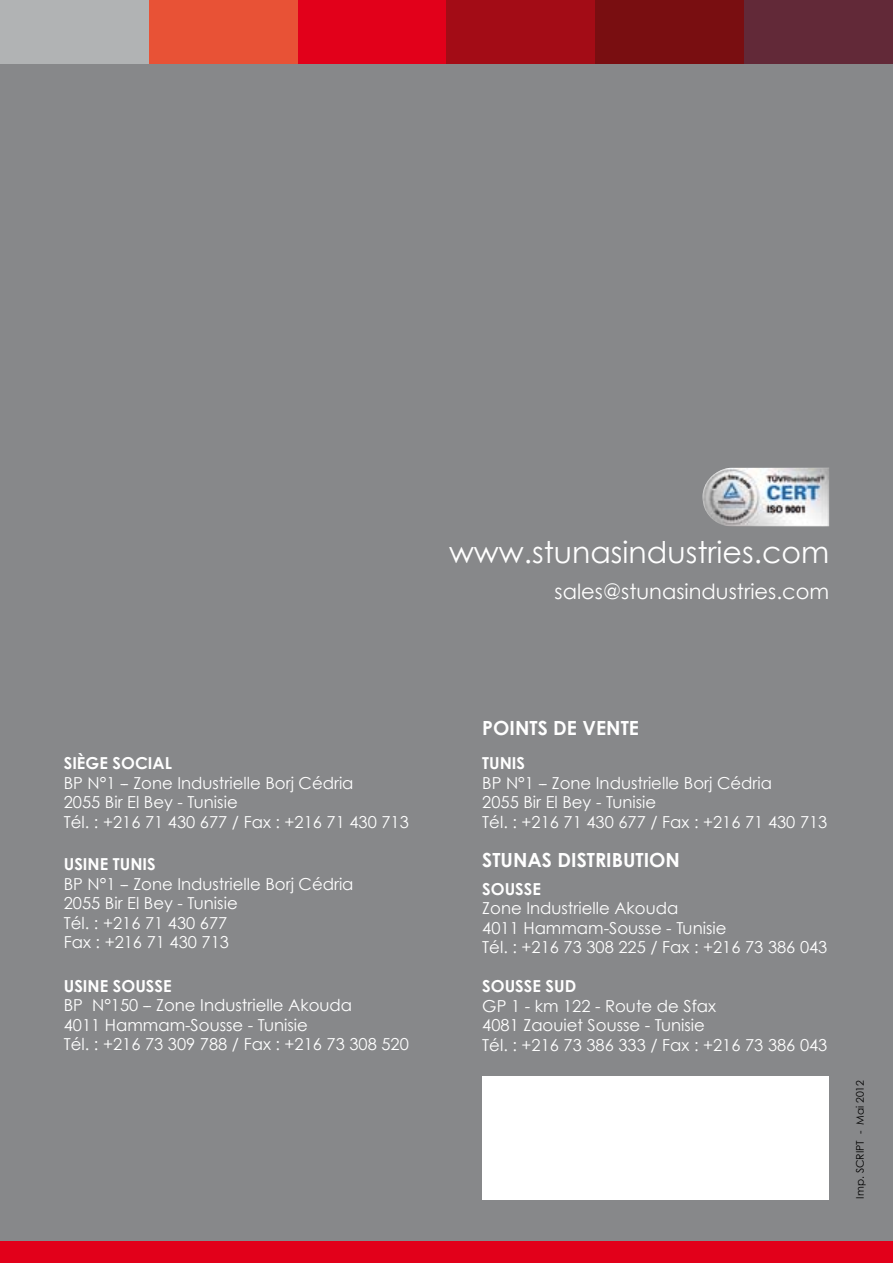
<style>
.page{position:relative;width:893px;height:1263px;background:#87888a}
.page>*{position:absolute;margin:0;border:0;box-sizing:border-box;transform-origin:0 0}
.t1{font:30px "Century Gothic";color:#fff}
.t2{font:21px "Century Gothic";color:#fff}
.t3{font:700 19.5px "Century Gothic";color:#fff}
.t4{font:16.5px/19.5px "Century Gothic";color:#fff}
.t5{font:700 16.5px "Century Gothic";color:#fff}
.t6{font:10.5px "Century Gothic";color:#000}
</style>
<div class="page">
<img style="left:703px;top:468px;width:29px;height:31px">
<div style="left:0;top:1242px;width:893px;height:21px;background:#e2001a"></div>
<div style="left:0;top:0;width:149px;height:64px;background:#b1b3b4"></div>
<div style="left:149px;top:0;width:149px;height:64px;background:#e85236"></div>
<div style="left:298px;top:0;width:148px;height:64px;background:#e2001a"></div>
<div style="left:446px;top:0;width:149px;height:64px;background:#a30c16"></div>
<div style="left:595px;top:0;width:149px;height:64px;background:#790e11"></div>
<div style="left:744px;top:0;width:149px;height:64px;background:#622938"></div>
<div style="left:483px;top:1076px;width:346px;height:123px;background:#fff"></div>
<h1 class="t1" style="left:449px;top:533px;width:382px">www.stunasindustries.com</h1>
<p class="t2" style="left:554px;top:578px;width:276px">sales@stunasindustries.com</p>
<p class="t5" style="left:64px;top:753px;width:10px">SIÈGE</p>
<p class="t5" style="left:113px;top:753px;width:11px">SOCIAL</p>
<p class="t4" style="left:64px;top:772px;width:347px">BP N°1 -- Zone Industrielle Borj Cédria<br>2055 Bir El Bey - Tunisie<br>Tél. : +216 71 430 677 / Fax : +216 71 430 713</p>
<p class="t5" style="left:64px;top:854px;width:28px">USINE</p>
<p class="t5" style="left:113px;top:854px;width:44px">TUNIS</p>
<p class="t4" style="left:64px;top:874px;width:291px">BP N°1 -- Zone Industrielle Borj Cédria<br>2055 Bir El Bey - Tunisie<br>Tél. : +216 71 430 677<br>Fax : +216 71 430 713</p>
<p class="t5" style="left:64px;top:975px;width:28px">USINE</p>
<p class="t5" style="left:113px;top:975px;width:58px">SOUSSE</p>
<p class="t4" style="left:64px;top:995px;width:347px">BP N°150 -- Zone Industrielle Akouda<br>4011 Hammam-Sousse - Tunisie<br>Tél. : +216 73 309 788 / Fax : +216 73 308 520</p>
<p class="t3" style="left:482px;top:716px;width:158px">POINTS DE VENTE</p>
<p class="t5" style="left:482px;top:753px;width:44px">TUNIS</p>
<p class="t4" style="left:482px;top:773px;width:347px">BP N°1 -- Zone Industrielle Borj Cédria<br>2055 Bir El Bey - Tunisie<br>Tél. : +216 71 430 677 / Fax : +216 71 430 713</p>
<p class="t3" style="left:482px;top:847px;width:199px">STUNAS DISTRIBUTION</p>
<p class="t5" style="left:482px;top:878px;width:58px">SOUSSE</p>
<p class="t4" style="left:482px;top:898px;width:347px">Zone Industrielle Akouda<br>4011 Hammam-Sousse - Tunisie<br>Tél. : +216 73 308 225 / Fax : +216 73 386 043</p>
<p class="t5" style="left:482px;top:976px;width:93px">SOUSSE SUD</p>
<p class="t4" style="left:482px;top:996px;width:347px">GP 1 - km 122 - Route de Sfax<br>4081 Zaouiet Sousse - Tunisie<br>Tél. : +216 73 386 333 / Fax : +216 73 386 043</p>
<p class="t6" style="left:853px;top:1198px;width:120px;rotate:-90deg">Imp. SCRIPT - Mai 2012</p>
</div>
